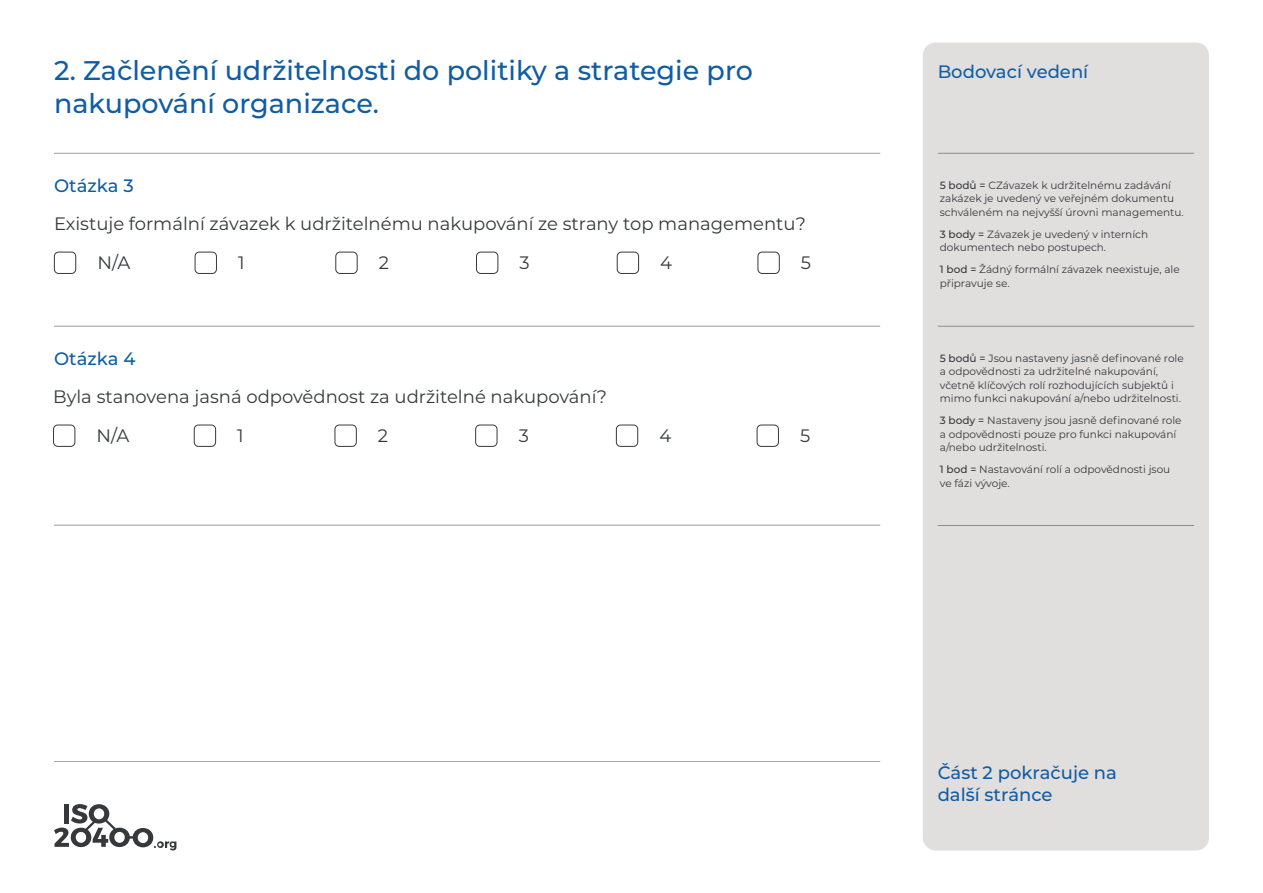
<style>
.page{position:relative;width:1263px;height:893px;background:#fff}
.page>*{position:absolute;margin:0;border:0;box-sizing:border-box;transform-origin:0 0}
.Section_Titles{font:500 27px/32.4px "Montserrat";color:#105da4}
.Question{font:18px "Montserrat";color:#36393c}
.Section_Titles-2{font:500 18px/21.6px "Montserrat";color:#105da4}
.Answers{font:18px "Montserrat";color:#36393c}
.Question_No{font:500 18px "Montserrat";color:#105da4}
.Guidance{font:10.5px/13.5px "Montserrat";color:#36393c}
.s1{font-weight:500}
</style>
<div class="page">
<hr style="left:54px;top:761px;width:826px;height:1px;background:#36393c">
<svg style="left:54px;top:804px;width:122px;height:46px"></svg>
<div style="left:923px;top:43px;width:286px;height:807px;background:#e1dede;border-radius:13px"></div>
<div style="left:54px;top:252px;width:22px;height:22px;border:1px solid #36393c;border-radius:4px"></div>
<div style="left:53px;top:425px;width:22px;height:22px;border:1px solid #36393c;border-radius:4px"></div>
<div style="left:757px;top:252px;width:23px;height:22px;border:1px solid #36393c;border-radius:4px"></div>
<div style="left:757px;top:425px;width:22px;height:22px;border:1px solid #36393c;border-radius:4px"></div>
<div style="left:617px;top:252px;width:22px;height:22px;border:1px solid #36393c;border-radius:4px"></div>
<div style="left:616px;top:425px;width:22px;height:22px;border:1px solid #36393c;border-radius:4px"></div>
<div style="left:476px;top:252px;width:22px;height:22px;border:1px solid #36393c;border-radius:4px"></div>
<div style="left:475px;top:425px;width:22px;height:22px;border:1px solid #36393c;border-radius:4px"></div>
<div style="left:335px;top:252px;width:23px;height:22px;border:1px solid #36393c;border-radius:4px"></div>
<div style="left:335px;top:425px;width:22px;height:22px;border:1px solid #36393c;border-radius:4px"></div>
<div style="left:195px;top:252px;width:22px;height:22px;border:1px solid #36393c;border-radius:4px"></div>
<div style="left:194px;top:425px;width:22px;height:22px;border:1px solid #36393c;border-radius:4px"></div>
<hr style="left:54px;top:326px;width:826px;height:1px;background:#36393c">
<hr style="left:54px;top:153px;width:826px;height:1px;background:#36393c">
<hr style="left:54px;top:525px;width:826px;height:1px;background:#36393c">
<hr style="left:938px;top:326px;width:256px;height:1px;background:#36393c">
<hr style="left:938px;top:153px;width:256px;height:1px;background:#36393c">
<hr style="left:938px;top:525px;width:256px;height:1px;background:#36393c">
<p class="Section_Titles" style="left:54px;top:53px;width:700px">2. Začlenění udržitelnosti do politiky a strategie pro nakupování organizace.</p>
<p class="Question_No" style="left:54px;top:173px;width:81px">Otázka 3</p>
<p class="Question" style="left:54px;top:212px;width:753px">Existuje formální závazek k udržitelnému nakupování ze strany top managementu?</p>
<p class="Answers" style="left:97px;top:250px;width:34px">N/A</p>
<p class="Answers" style="left:238px;top:250px;width:8px">1</p>
<p class="Answers" style="left:379px;top:250px;width:12px">2</p>
<p class="Answers" style="left:519px;top:250px;width:12px">3</p>
<p class="Answers" style="left:660px;top:250px;width:13px">4</p>
<p class="Answers" style="left:801px;top:250px;width:12px">5</p>
<p class="Question_No" style="left:54px;top:346px;width:83px">Otázka 4</p>
<p class="Question" style="left:53px;top:385px;width:555px">Byla stanovena jasná odpovědnost za udržitelné nakupování?</p>
<p class="Answers" style="left:97px;top:423px;width:34px">N/A</p>
<p class="Answers" style="left:237px;top:423px;width:8px">1</p>
<p class="Answers" style="left:378px;top:423px;width:12px">2</p>
<p class="Answers" style="left:519px;top:423px;width:12px">3</p>
<p class="Answers" style="left:659px;top:423px;width:13px">4</p>
<p class="Answers" style="left:800px;top:423px;width:12px">5</p>
<p class="Section_Titles-2" style="left:938px;top:60px;width:152px">Bodovací vedení</p>
<p class="Guidance" style="left:940px;top:178px;width:246px"><span class="s1">5 bodů =</span> CZávazek k udržitelnému zadávání zakázek je uvedený ve veřejném dokumentu schváleném na nejvyšší úrovni managementu.</p>
<p class="Guidance" style="left:940px;top:227px;width:210px"><span class="s1">3 body =</span> Závazek je uvedený v interních dokumentech nebo postupech.</p>
<p class="Guidance" style="left:940px;top:262px;width:241px"><span class="s1">1 bod =</span> Žádný formální závazek neexistuje, ale připravuje se.</p>
<p class="Guidance" style="left:940px;top:351px;width:245px"><span class="s1">5 bodů =</span> Jsou nastaveny jasně definované role a odpovědnosti za udržitelné nakupování, včetně klíčových rolí rozhodujících subjektů i mimo funkci nakupování a/nebo udržitelnosti.</p>
<p class="Guidance" style="left:940px;top:413px;width:243px"><span class="s1">3 body =</span> Nastaveny jsou jasně definované role a odpovědnosti pouze pro funkci nakupování a/nebo udržitelnosti.</p>
<p class="Guidance" style="left:940px;top:462px;width:232px"><span class="s1">1 bod =</span> Nastavování rolí a odpovědnosti jsou ve fázi vývoje.</p>
<p class="Section_Titles-2" style="left:938px;top:761px;width:181px">Část 2 pokračuje na další stránce</p>
</div>
